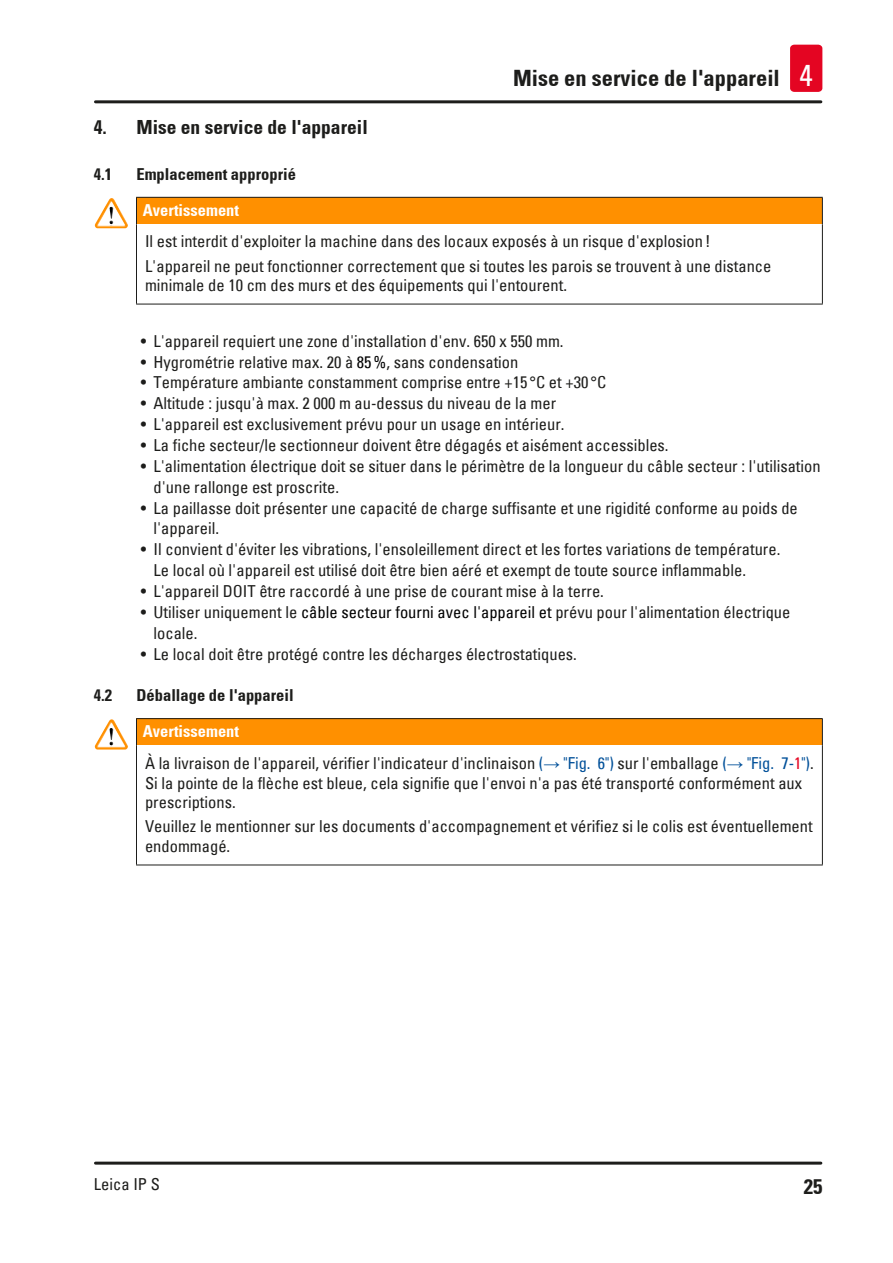
<style>
.page{position:relative;width:893px;height:1263px;background:#fff}
.page>*{position:absolute;margin:0;border:0;box-sizing:border-box;transform-origin:0 0}
.t1{font:700 condensed 22.5px "Univers";color:#1d1d1b}
.t2{font:700 condensed 21px "Univers";color:#1d1d1b}
.t3{font:700 condensed 19.5px "Univers";color:#1d1d1b}
.Source_of_danger{font:condensed 16.5px/19.8px "Univers";color:#1d1d1b}
.t4{font:700 condensed 16.5px "Univers";color:#1d1d1b}
.Signalword__no_use_a{font:700 condensed 16.5px "Univers";color:#fff}
.s1{font-weight:400;font-size:30px;color:#fff}
.s2{color:#000}
.s3{color:#005099}
.s4{font-family:"Arial";font-stretch:normal;color:#005099}
.s5{color:#e40522}
</style>
<div class="page">
<hr style="left:95px;top:100px;width:726px;height:3px;background:#1d1d1b">
<hr style="left:95px;top:1161px;width:726px;height:3px;background:#1d1d1b">
<div style="left:790px;top:45px;width:32px;height:47px;background:#e40522;border-radius:4px"></div>
<div style="left:136px;top:197px;width:686px;height:27px;background:#ff9000"></div>
<hr style="left:136px;top:197px;width:687px;height:1px;background:#1d1d1b">
<svg style="left:136px;top:198px;width:1px;height:26px"></svg>
<svg style="left:822px;top:198px;width:1px;height:26px"></svg>
<hr style="left:136px;top:224px;width:1px;height:80px;background:#1d1d1b">
<hr style="left:822px;top:224px;width:1px;height:80px;background:#1d1d1b">
<hr style="left:136px;top:304px;width:687px;height:1px;background:#1d1d1b">
<img style="left:97px;top:198px;width:14px;height:23px">
<div style="left:136px;top:719px;width:686px;height:27px;background:#ff9000"></div>
<hr style="left:136px;top:718px;width:687px;height:1px;background:#1d1d1b">
<svg style="left:136px;top:719px;width:1px;height:27px"></svg>
<svg style="left:822px;top:719px;width:1px;height:27px"></svg>
<hr style="left:136px;top:746px;width:1px;height:119px;background:#1d1d1b">
<hr style="left:822px;top:746px;width:1px;height:119px;background:#1d1d1b">
<hr style="left:136px;top:865px;width:687px;height:1px;background:#1d1d1b">
<img style="left:97px;top:719px;width:14px;height:23px">
<h1 class="t1" style="left:513px;top:65px;width:301px">Mise en service de l'appareil <span class="s1">4</span></h1>
<p class="t3" style="left:94px;top:116px;width:275px">4. Mise en service de l'appareil</p>
<p class="t4" style="left:94px;top:164px;width:20px">4.1</p>
<p class="t4" style="left:136px;top:164px;width:161px">Emplacement approprié</p>
<p class="Signalword__no_use_a" style="left:143px;top:200px;width:98px">Avertissement</p>
<p class="Source_of_danger" style="left:145px;top:231px;width:567px">Il est interdit d'exploiter la machine dans des locaux exposés à un risque d'explosion!</p>
<p class="Source_of_danger" style="left:145px;top:255px;width:628px">L'appareil ne peut fonctionner correctement que si toutes les parois se trouvent à une distance minimale de 10 cm des murs et des équipements qui l'entourent.</p>
<p class="Source_of_danger" style="left:141px;top:331px;width:424px">• L'appareil requiert une zone d'installation d'env. 650 x 550 mm.</p>
<p class="Source_of_danger" style="left:141px;top:351px;width:379px">• Hygrométrie relative max. 20 à <span class="s2">85%</span>, sans condensation</p>
<p class="Source_of_danger" style="left:141px;top:372px;width:467px">• Température ambiante constamment comprise entre +15 °C et +30 °C</p>
<p class="Source_of_danger" style="left:141px;top:393px;width:417px">• Altitude : jusqu'à max. 2 000 m au-dessus du niveau de la mer</p>
<p class="Source_of_danger" style="left:141px;top:414px;width:425px">• L'appareil est exclusivement prévu pour un usage en intérieur.</p>
<p class="Source_of_danger" style="left:141px;top:435px;width:529px">• La fiche secteur/le sectionneur doivent être dégagés et aisément accessibles.</p>
<p class="Source_of_danger" style="left:153px;top:455px;width:669px;line-height:20.9px;text-indent:-13px">• L'alimentation électrique doit se situer dans le périmètre de la longueur du câble secteur : l'utilisation d'une rallonge est proscrite.</p>
<p class="Source_of_danger" style="left:153px;top:497px;width:646px;line-height:20.9px;text-indent:-13px">• La paillasse doit présenter une capacité de charge suffisante et une rigidité conforme au poids de l'appareil.</p>
<p class="Source_of_danger" style="left:153px;top:539px;width:628px;line-height:20.9px;text-indent:-13px">• Il convient d'éviter les vibrations, l'ensoleillement direct et les fortes variations de température.<br>Le local où l'appareil est utilisé doit être bien aéré et exempt de toute source inflammable.</p>
<p class="Source_of_danger" style="left:141px;top:581px;width:465px">• L'appareil DOIT être raccordé à une prise de courant mise à la terre.</p>
<p class="Source_of_danger" style="left:153px;top:601px;width:638px;line-height:20.9px;text-indent:-13px">• Utiliser uniquement le <span class="s2">câble secteur fourni avec l'appareil et</span> prévu pour l'alimentation électrique locale.</p>
<p class="Source_of_danger" style="left:141px;top:643px;width:438px">• Le local doit être protégé contre les décharges électrostatiques.</p>
<p class="t4" style="left:94px;top:685px;width:20px">4.2</p>
<p class="t4" style="left:136px;top:685px;width:159px">Déballage de l'appareil</p>
<p class="Signalword__no_use_a" style="left:143px;top:721px;width:98px">Avertissement</p>
<p class="Source_of_danger" style="left:145px;top:753px;width:670px">À la livraison de l'appareil, vérifier l'indicateur d'inclinaison <span class="s3">(</span><span class="s4">→</span> <span class="s3">"Fig. 6")</span> sur l'emballage <span class="s3">(</span><span class="s4">→</span> <span class="s3">"Fig. 7‑</span><span class="s5">1</span><span class="s3">")</span>.<br>Si la pointe de la flèche est bleue, cela signifie que l'envoi n'a pas été transporté conformément aux prescriptions.</p>
<p class="Source_of_danger" style="left:145px;top:816px;width:669px">Veuillez le mentionner sur les documents d'accompagnement et vérifiez si le colis est éventuellement endommagé.</p>
<p class="Source_of_danger" style="left:94px;top:1173px;width:67px">Leica IP S</p>
<p class="t2" style="left:804px;top:1173px;width:20px">25</p>
</div>
